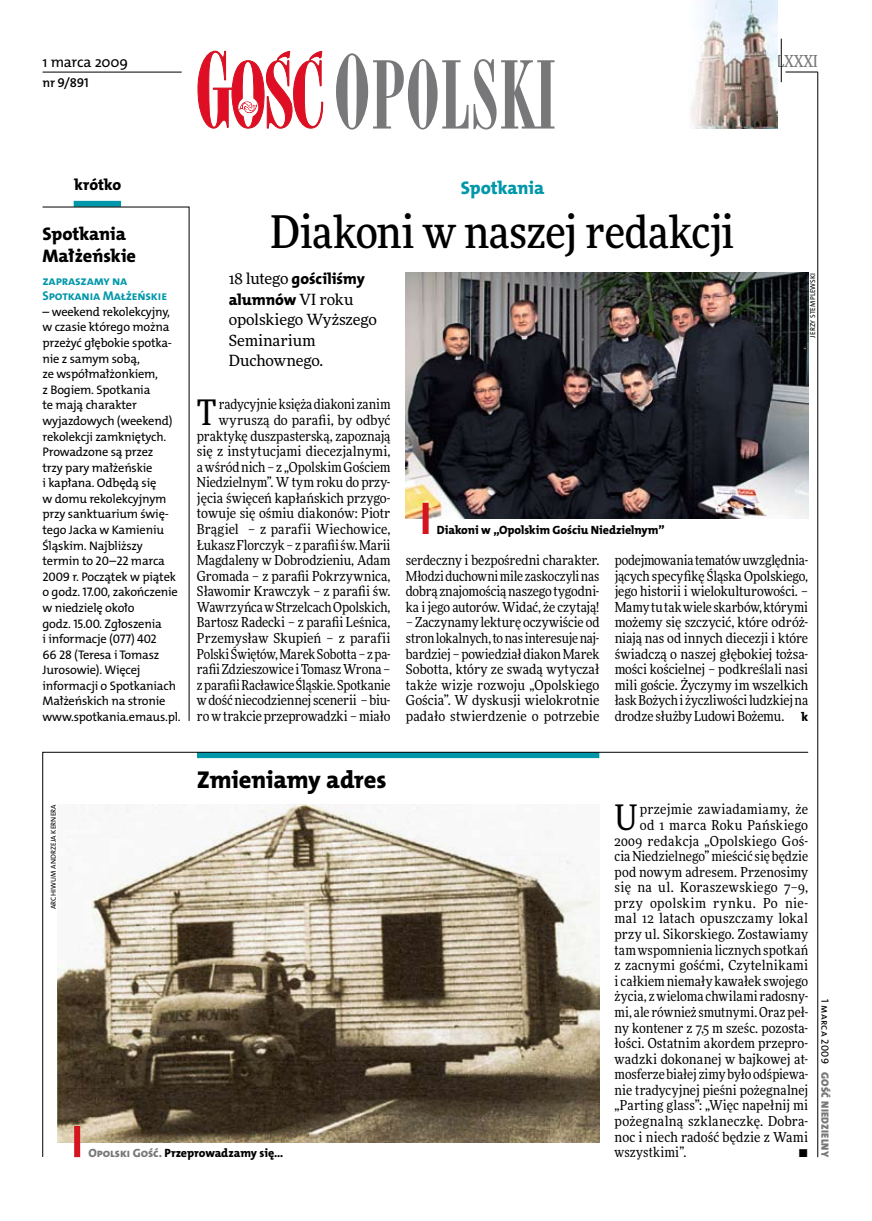
<style>
.page{position:relative;width:872px;height:1221px;background:#fff}
.page>*{position:absolute;margin:0;border:0;box-sizing:border-box;transform-origin:0 0}
.t1{font:500 45px "Freeday Narrow";letter-spacing:-.015em;color:#000}
.t2{font:35.25px "Freeday Narrow News";color:#000}
.t3{font:24.45px "The Mix HP8 Ex Bld";letter-spacing:.015em;color:#000}
.t4{font:18.3px/21.6px "The Mix HP8 Ex Bld";letter-spacing:-.005em;color:#000}
.t5{font:18.3px "The Mix HP8 Ex Bld";letter-spacing:-.005em;color:#0097aa}
.t6{font:500 16.5px "Freeday Narrow";letter-spacing:-.01em;color:#787779;scale:.9 1}
.t7{font:15.75px/20.4px "The Mix HP8 Ex Bld";color:#000}
.t8{font:15.45px/20.4px "Freeday News";letter-spacing:-.01em;color:#000}
.t9{font:14.85px "The Mix HP5 Plain";color:#000}
.t10{font:13.8px/15.6px "Freeday Narrow News";color:#000;text-align:justify}
.t11{font:13.8px "Freeday Narrow News";letter-spacing:.02em;color:#000}
.t12{font:13.8px "Freeday Narrow News";letter-spacing:.025em;color:#000}
.t13{font:13.8px "Freeday Narrow News";letter-spacing:.035em;color:#000}
.t14{font:12.9px "The Mix HP6 Se Bld";color:#000}
.t15{font:12.75px/15.6px "The Mix HP7 Bld";letter-spacing:-.015em;color:#0097aa}
.t16{font:12.45px/15.6px "The Mix HP5 Plain";letter-spacing:-.015em;color:#000}
.t17{font:12px "The Mix HP8 Ex Bld";letter-spacing:-.005em;color:#000}
.t18{font:10.5px "The Mix HP9 Blk";letter-spacing:.025em;color:#787779}
.t19{font:10.5px "The Mix HP5 Plain";letter-spacing:.02em;color:#000}
.t20{font:7.2px "The Mix HP5 Plain";letter-spacing:.015em;color:#000}
.s1{font-family:"Freeday News";font-size:15.45px}
.s2{font-family:"The Mix HP8 Ex Bld";font-size:12.45px}
.s3{color:#787779}
</style>
<div class="page">
<hr style="left:817px;top:72px;width:1px;height:1084px;background:#000">
<hr style="left:781px;top:39px;width:1px;height:43px;background:#000">
<svg style="left:42px;top:751px;width:766px;height:406px"></svg>
<img style="left:691px;top:0;width:86px;height:128px">
<hr style="left:43px;top:72px;width:139px;height:1px;background:#000">
<hr style="left:785px;top:72px;width:32px;height:1px;background:#000">
<svg style="left:197px;top:51px;width:126px;height:77px"></svg>
<svg style="left:336px;top:53px;width:218px;height:77px"></svg>
<img style="left:57px;top:804px;width:543px;height:338px">
<img style="left:406px;top:273px;width:402px;height:245px">
<div style="left:74px;top:1125px;width:6px;height:31px;background:#d4151f"></div>
<div style="left:422px;top:503px;width:6px;height:31px;background:#d4151f"></div>
<div style="left:74px;top:201px;width:47px;height:6px;background:#0097aa"></div>
<svg style="left:42px;top:207px;width:147px;height:514px"></svg>
<p class="t9" style="left:43px;top:53px;width:87px">1 marca 2009</p>
<p class="t14" style="left:43px;top:75px;width:48px">nr 9/891</p>
<p class="t6" style="left:776px;top:50px;width:47px">LXXXI</p>
<p class="t7" style="left:74px;top:175px;width:48px">krótko</p>
<h3 class="t4" style="left:43px;top:223px;width:95px">Spotkania<br>Małżeńskie</h3>
<p class="t15" style="left:43px;top:273px;width:126px">zapraszamy na<br>Spotkania Małżeńskie</p>
<p class="t16" style="left:43px;top:304px;width:140px">– weekend rekolekcyjny, w czasie którego można przeżyć głębokie spotka&shy;nie z samym sobą,<br>ze współmałżonkiem,<br>z Bogiem. Spotkania<br>te mają charakter wyjazdowych (weekend) rekolekcji zamkniętych.<br>Prowadzone są przez<br>trzy pary małżeńskie<br>i kapłana. Odbędą się<br>w domu rekolekcyjnym przy sanktuarium świę&shy;tego Jacka w Kamieniu<br>Śląskim. N ajbliższy termin to 20–22 marca<br>2009 r. Początek w piątek o godz. 17.00, zakończenie w niedzielę około<br>godz. 15.00. Zgłoszenia<br>i informacje (077) 402<br>66 28 (Teresa i Tomasz<br>Jurosowie). Więcej informacji o Spotkaniach<br>Małżeńskich na stronie www.spotkania.emaus.pl.</p>
<h3 class="t5" style="left:461px;top:175px;width:85px">Spotkania</h3>
<h1 class="t1" style="left:271px;top:204px;width:465px">Diakoni w naszej redakcji</h1>
<p class="t7" style="left:229px;top:269px;width:137px"><span class="s1">18 lutego</span> gościliśmy alumnów <span class="s1">VI roku</span></p>
<p class="t8" style="left:229px;top:309px;width:149px">opolskiego Wyższego<br>Seminarium<br>Duchownego.</p>
<p class="t20" style="left:808px;top:338px;width:66px;rotate:-90deg">Jerzy Stemplewski</p>
<p class="t10" style="left:197px;top:396px;width:195px;text-align:right">radycyjnie księża diakoni zanim wyruszą do parafii, by odbyć praktykę duszpasterską, zapoznają się z instytucjami diecezjalnymi, awśród nich – z „Opolskim Gościem Niedzielnym”. W tym roku do przy&shy;jęcia święceń kapłańskich przygo&shy;towuje się ośmiu diakonów: Piotr Brągiel – z parafii Wiechowice, Łukasz Florczyk – zparafii św. Marii Magdaleny w Dobrodzieniu, Adam Gromada – z parafii Pokrzywnica, Sławomir Krawczyk – z parafii św.<br>Wawrzyńca wStrzelcach Opolskich, Bartosz Radecki – z parafii Leśnica, Przemysław Skupień – z parafii Polski Świętów, Marek Sobotta – zpa&shy;rafii Zdzieszowice iTomasz Wrona – zparafii Racławice Śląskie. Spotkanie wdość niecodziennej scenerii – biu&shy;ro wtrakcie przeprowadzki – miało</p>
<h2 class="t2" style="left:197px;top:390px;width:21px">T</h2>
<p class="t17" style="left:437px;top:522px;width:229px">Diakoni w „Opolskim Gościu Niedzielnym”</p>
<p class="t10" style="left:406px;top:552px;width:195px">serdeczny i bezpośredni charakter.<br>Młodzi duchowni mile zaskoczyli nas dobrą znajomością naszego tygodni&shy;ka i jego autorów. Widać, że czytają!</p>
<p class="t10" style="left:406px;top:614px;width:195px">– Zaczynamy lekturę oczywiście od stron lokalnych, to nas interesuje naj&shy;bardziej – powiedział diakon Marek Sobotta, który ze swadą wytyczał także wizje rozwoju „Opolskiego Gościa”. W dyskusji wielokrotnie padało stwierdzenie o potrzebie</p>
<p class="t10" style="left:614px;top:552px;width:195px">podejmowania tematów uwzględnia&shy;jących specyfikę Śląska Opolskiego, jego historii i wielokulturowości. – Mamy tu tak wiele skarbów, którymi możemy się szczycić, które odróż&shy;niają nas od innych diecezji i które świadczą o naszej głębokiej tożsa&shy;mości kościelnej – podkreślali nasi mili goście. Życzymy im wszelkich łask Bożych i życzliwości ludzkiej na drodze służby Ludowi Bożemu. <span class="s2">k</span></p>
<h3 class="t3" style="left:197px;top:764px;width:191px">Zmieniamy adres</h3>
<p class="t20" style="left:49px;top:909px;width:106px;rotate:-90deg">Archiwum Andrzeja Kernera</p>
<p class="t17" style="left:88px;top:1145px;width:196px"><span class="s3">Opolski Gość.</span> Przeprowadzamy się...</p>
<h2 class="t2" style="left:614px;top:795px;width:25px">U</h2>
<p class="t10" style="left:640px;top:801px;width:170px">przejmie zawiadamiamy, że</p>
<p class="t12" style="left:640px;top:816px;width:170px">od 1 marca Roku Pańskiego</p>
<p class="t12" style="left:614px;top:832px;width:195px">2009 redakcja „Opolskiego Goś-</p>
<p class="t10" style="left:614px;top:848px;width:195px">cia Niedzielnego” mieścić się będzie</p>
<p class="t10" style="left:614px;top:863px;width:195px">pod nowym adresem. Przenosimy</p>
<p class="t12" style="left:614px;top:878px;width:195px">się na ul. Koraszewskiego 7–9,</p>
<p class="t13" style="left:614px;top:894px;width:195px">przy opolskim rynku. Po nie-</p>
<p class="t11" style="left:614px;top:910px;width:195px">mal 12 latach opuszczamy lokal</p>
<p class="t10" style="left:614px;top:926px;width:195px">przy ul. Sikorskiego. Zostawiamy</p>
<p class="t10" style="left:614px;top:941px;width:195px">tam wspomnienia licznych spotkań</p>
<p class="t11" style="left:614px;top:956px;width:195px">z zacnymi gośćmi, Czytelnikami</p>
<p class="t10" style="left:614px;top:972px;width:195px">i całkiem niemały kawałek swojego</p>
<p class="t10" style="left:614px;top:988px;width:195px">życia, z wieloma chwilami radosny-</p>
<p class="t10" style="left:614px;top:1004px;width:195px">mi, ale również smutnymi. Oraz peł-</p>
<p class="t10" style="left:614px;top:1019px;width:195px">ny kontener z 7,5 m sześc. pozosta-</p>
<p class="t10" style="left:614px;top:1035px;width:195px">łości. Ostatnim akordem przepro-</p>
<p class="t10" style="left:614px;top:1050px;width:195px">wadzki dokonanej w bajkowej at-</p>
<p class="t10" style="left:614px;top:1066px;width:195px">mosferze białej zimy było odśpiewa-</p>
<p class="t10" style="left:614px;top:1081px;width:195px">nie tradycyjnej pieśni pożegnalnej</p>
<p class="t10" style="left:614px;top:1097px;width:195px">„Parting glass”: „Więc napełnij mi</p>
<p class="t11" style="left:614px;top:1112px;width:195px">pożegnalną szklaneczkę. Dobra-</p>
<p class="t10" style="left:614px;top:1128px;width:195px">noc i niech radość będzie z Wami</p>
<p class="t10" style="left:614px;top:1144px;width:73px">wszystkimi”.</p>
<p class="t10" style="left:798px;top:1144px;width:11px">•</p>
<p class="t19" style="left:832px;top:998px;width:66px;rotate:90deg">1 marca 2009</p>
<p class="t18" style="left:832px;top:1071px;width:87px;rotate:90deg">Gość Niedzielny</p>
</div>
